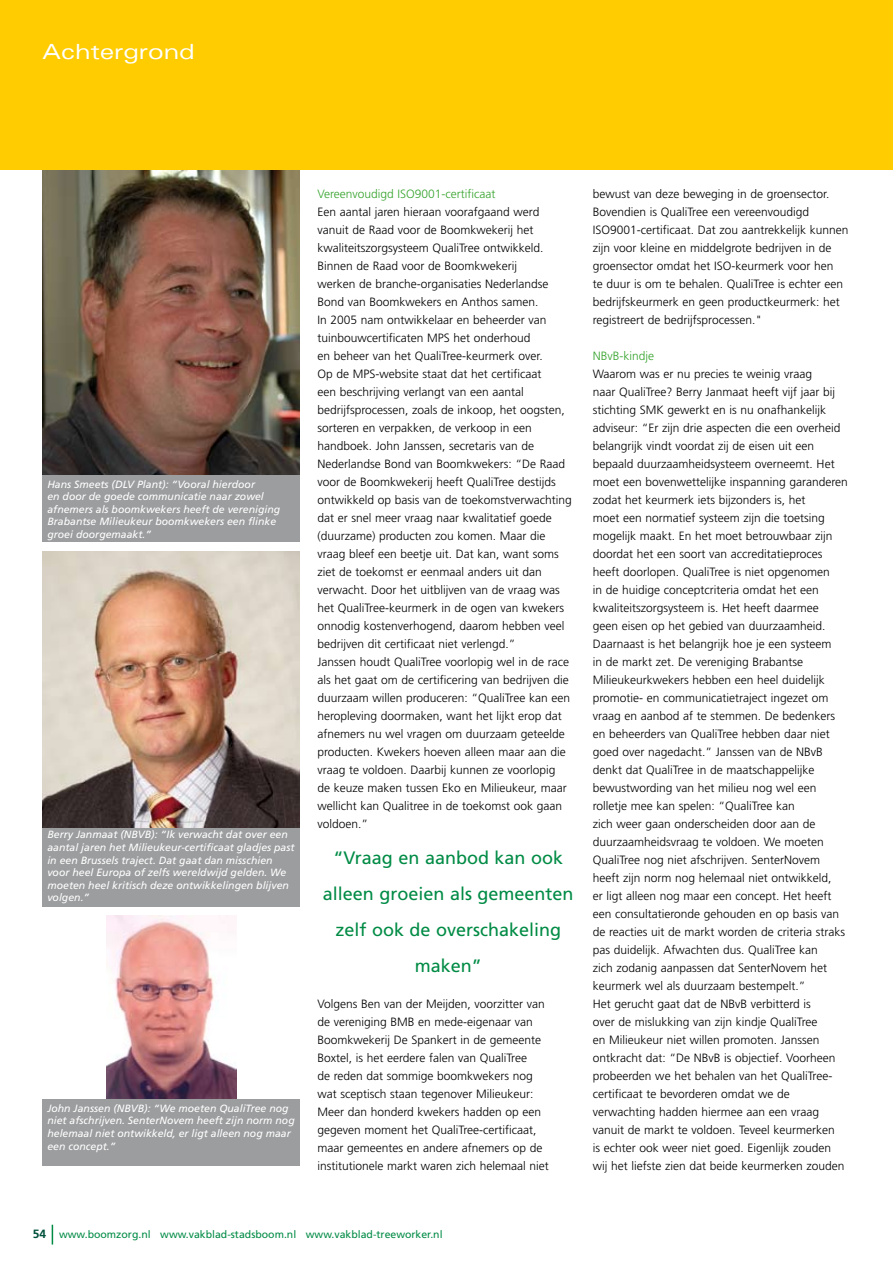
<style>
.page{position:relative;width:893px;height:1263px;background:#fff}
.page>*{position:absolute;margin:0;border:0;box-sizing:border-box;transform-origin:0 0}
.t1{font:expanded 21px "Univers";color:#fff}
.t2{font:18px/36px "Frutiger";color:#008b45;text-align:center}
.t3{font:300 12px/18px "Frutiger";color:#000}
.t4{font:300 12px "Frutiger";color:#35a32c}
.t5{font:italic 10.5px/12.6px "Frutiger";color:#fff}
.t6{font:10.5px "Frutiger";color:#008b45}
.s1{font-weight:700;font-size:12px;color:#00513c}
</style>
<div class="page">
<svg style="left:52px;top:1225px;width:1px;height:19px"></svg>
<img style="left:42px;top:170px;width:257px;height:305px">
<div style="left:42px;top:475px;width:257px;height:67px;background:#9c9d9f"></div>
<img style="left:42px;top:551px;width:257px;height:277px">
<div style="left:42px;top:828px;width:257px;height:79px;background:#9c9d9f"></div>
<img style="left:106px;top:916px;width:131px;height:183px">
<div style="left:42px;top:1099px;width:257px;height:67px;background:#9c9d9f"></div>
<div style="left:0;top:0;width:893px;height:170px;background:#fecc00"></div>
<h1 class="t1" style="left:43px;top:39px;width:154px">Achtergrond</h1>
<p class="t5" style="left:47px;top:478px;width:234px">Hans Smeets (DLV Plant): “Vooral hierdoor<br>en door de goede communicatie naar zowel afnemers als boomkwekers heeft de vereniging Brabantse Milieukeur boomkwekers een flinke groei doorgemaakt.”</p>
<p class="t5" style="left:47px;top:828px;width:249px">Berry Janmaat (NBVB): “Ik verwacht dat over een aantal jaren het Milieukeur-certificaat gladjes past in een Brussels traject. Dat gaat dan misschien voor heel Europa of zelfs wereldwijd gelden. We moeten heel kritisch deze ontwikkelingen blijven volgen.”</p>
<p class="t5" style="left:47px;top:1102px;width:249px">John Janssen (NBVB): “We moeten QualiTree nog niet afschrijven. SenterNovem heeft zijn norm nog helemaal niet ontwikkeld, er ligt alleen nog maar een concept.”</p>
<p class="t4" style="left:317px;top:187px;width:180px">Vereenvoudigd ISO9001-certificaat</p>
<p class="t3" style="left:317px;top:203px;width:256px">Een aantal jaren hieraan voorafgaand werd vanuit de Raad voor de Boomkwekerij het kwaliteitszorgsysteem QualiTree ontwikkeld.<br>Binnen de Raad voor de Boomkwekerij<br>werken de branche-organisaties Nederlandse Bond van Boomkwekers en Anthos samen.<br>In 2005 nam ontwikkelaar en beheerder van tuinbouwcertificaten MPS het onderhoud<br>en beheer van het QualiTree-keurmerk over.<br>Op de MPS-website staat dat het certificaat<br>een beschrijving verlangt van een aantal bedrijfsprocessen, zoals de inkoop, het oogsten, sorteren en verpakken, de verkoop in een handboek. John Janssen, secretaris van de Nederlandse Bond van Boomkwekers: “De Raad voor de Boomkwekerij heeft QualiTree destijds ontwikkeld op basis van de toekomstverwachting dat er snel meer vraag naar kwalitatief goede (duurzame) producten zou komen. Maar die vraag bleef een beetje uit. Dat kan, want soms ziet de toekomst er eenmaal anders uit dan verwacht. Door het uitblijven van de vraag was het QualiTree-keurmerk in de ogen van kwekers onnodig kostenverhogend, daarom hebben veel bedrijven dit certificaat niet verlengd.”<br>Janssen houdt QualiTree voorlopig wel in de race als het gaat om de certificering van bedrijven die duurzaam willen produceren: “QualiTree kan een heropleving doormaken, want het lijkt erop dat afnemers nu wel vragen om duurzaam geteelde producten. Kwekers hoeven alleen maar aan die vraag te voldoen. Daarbij kunnen ze voorlopig<br>de keuze maken tussen Eko en Milieukeur, maar wellicht kan Qualitree in de toekomst ook gaan voldoen.”</p>
<h2 class="t2" style="left:323px;top:840px;width:252px">“Vraag en aanbod kan ook alleen groeien als gemeenten zelf ook de overschakeling maken”</h2>
<p class="t3" style="left:317px;top:995px;width:233px">Volgens Ben van der Meijden, voorzitter van de vereniging BMB en mede-eigenaar van Boomkwekerij De Spankert in de gemeente Boxtel, is het eerdere falen van QualiTree<br>de reden dat sommige boomkwekers nog wat sceptisch staan tegenover Milieukeur:<br>Meer dan honderd kwekers hadden op een gegeven moment het QualiTree-certificaat, maar gemeentes en andere afnemers op de institutionele markt waren zich helemaal niet</p>
<p class="t3" style="left:593px;top:185px;width:257px">bewust van deze beweging in de groensector.<br>Bovendien is QualiTree een vereenvoudigd ISO9001-certificaat. Dat zou aantrekkelijk kunnen zijn voor kleine en middelgrote bedrijven in de groensector omdat het ISO-keurmerk voor hen<br>te duur is om te behalen. QualiTree is echter een bedrijfskeurmerk en geen productkeurmerk: het registreert de bedrijfsprocessen."</p>
<p class="t4" style="left:593px;top:349px;width:63px">NBvB-kindje</p>
<p class="t3" style="left:593px;top:365px;width:257px">Waarom was er nu precies te weinig vraag<br>naar QualiTree? Berry Janmaat heeft vijf jaar bij stichting SMK gewerkt en is nu onafhankelijk adviseur: “Er zijn drie aspecten die een overheid belangrijk vindt voordat zij de eisen uit een bepaald duurzaamheidsysteem overneemt. Het moet een bovenwettelijke inspanning garanderen zodat het keurmerk iets bijzonders is, het<br>moet een normatief systeem zijn die toetsing mogelijk maakt. En het moet betrouwbaar zijn doordat het een soort van accreditatieproces heeft doorlopen. QualiTree is niet opgenomen<br>in de huidige conceptcriteria omdat het een kwaliteitszorgsysteem is. Het heeft daarmee<br>geen eisen op het gebied van duurzaamheid.<br>Daarnaast is het belangrijk hoe je een systeem<br>in de markt zet. De vereniging Brabantse Milieukeurkwekers hebben een heel duidelijk promotie- en communicatietraject ingezet om vraag en aanbod af te stemmen. De bedenkers en beheerders van QualiTree hebben daar niet goed over nagedacht.” Janssen van de NBvB denkt dat QualiTree in de maatschappelijke bewustwording van het milieu nog wel een rolletje mee kan spelen: “QualiTree kan<br>zich weer gaan onderscheiden door aan de duurzaamheidsvraag te voldoen. We moeten QualiTree nog niet afschrijven. SenterNovem heeft zijn norm nog helemaal niet ontwikkeld,<br>er ligt alleen nog maar een concept. Het heeft een consultatieronde gehouden en op basis van de reacties uit de markt worden de criteria straks pas duidelijk. Afwachten dus. QualiTree kan<br>zich zodanig aanpassen dat SenterNovem het keurmerk wel als duurzaam bestempelt.”<br>Het gerucht gaat dat de NBvB verbitterd is<br>over de mislukking van zijn kindje QualiTree<br>en Milieukeur niet willen promoten. Janssen ontkracht dat: “De NBvB is objectief. Voorheen probeerden we het behalen van het QualiTree&shy;certificaat te bevorderen omdat we de verwachting hadden hiermee aan een vraag vanuit de markt te voldoen. Teveel keurmerken<br>is echter ook weer niet goed. Eigenlijk zouden wij het liefste zien dat beide keurmerken zouden</p>
<p class="t6" style="left:33px;top:1228px;width:411px"><span class="s1">54</span> www.boomzorg.nl www.vakblad-stadsboom.nl www.vakblad-treeworker.nl</p>
</div>
